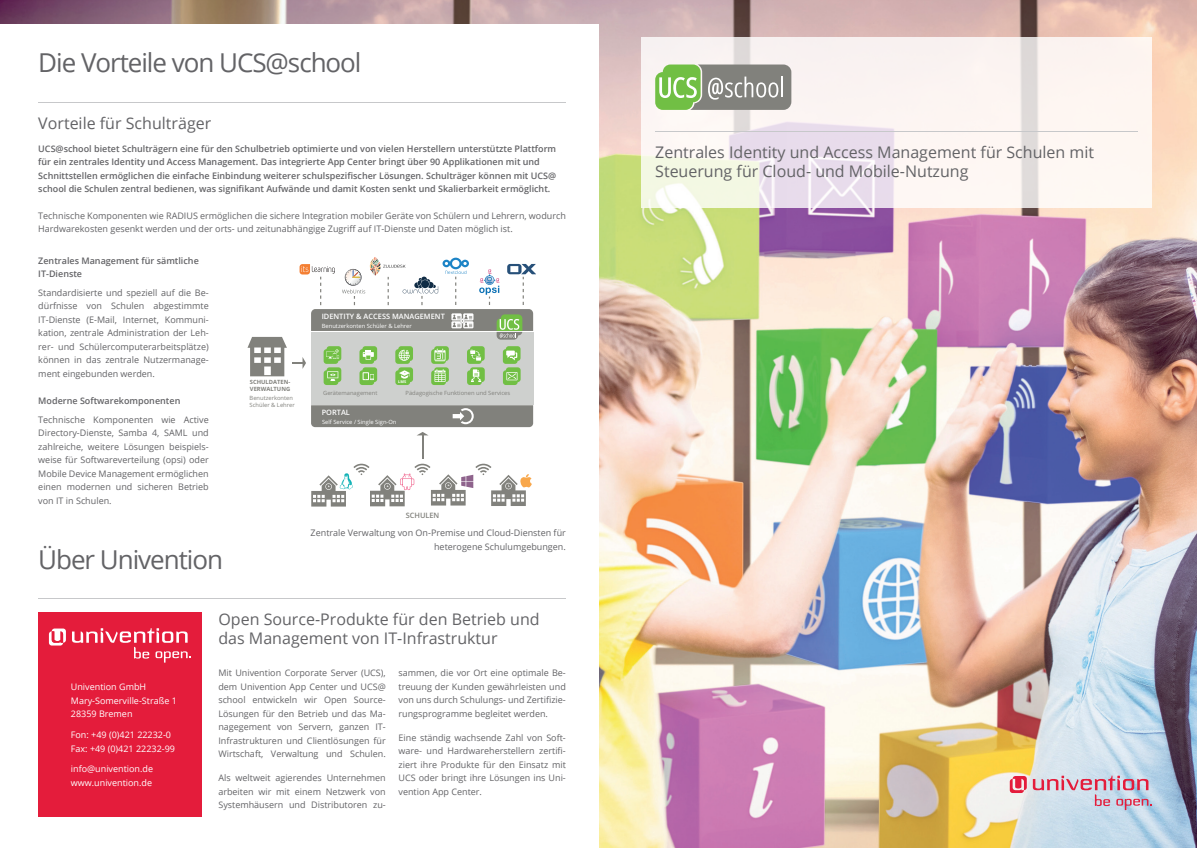
<style>
.page{position:relative;width:1197px;height:848px;background:#fff}
.page>*{position:absolute;margin:0;border:0;box-sizing:border-box;transform-origin:0 0}
.t1{font:26px "Open Sans";letter-spacing:-.04em;color:#636366}
.t2{font:16px/19.2px "Open Sans";color:#636366}
.t3{font:9px/13.5px "Open Sans";color:#636366;text-align:justify}
.t4{font:600 9px/13.5px "Open Sans";color:#636366}
.t5{font:9px/13.5px "Open Sans";color:#fff}
.t6{font:600 7.4px "Open Sans";color:#fff}
.t7{font:600 7.4px "Open Sans";color:#81817c}
.t8{font:5.8px/6.9px "Open Sans";color:#81817c}
.t9{font:5.8px "Open Sans";color:#fff}
.t10{font:700 5.8px/6.9px "Open Sans";color:#81817c}
.t11{font:700 3.8px "Open Sans";color:#fff}
</style>
<div class="page">
<img style="left:0;top:0;width:1196px;height:848px">
<div style="left:0;top:24px;width:598px;height:824px;background:#fff"></div>
<hr style="left:38px;top:102px;width:528px;height:1px;background:#c7c8ca">
<hr style="left:38px;top:598px;width:528px;height:1px;background:#c7c8ca">
<div style="left:38px;top:612px;width:163px;height:204px;background:#e41c3b"></div>
<svg style="left:49px;top:628px;width:17px;height:17px"></svg>
<svg style="left:72px;top:628px;width:119px;height:34px"></svg>
<svg style="left:1009px;top:776px;width:17px;height:17px"></svg>
<svg style="left:1032px;top:775px;width:119px;height:35px;background:#cfbbcc"></svg>
<div style="left:311px;top:332px;width:222px;height:72px;background:#ced0ce"></div>
<svg style="left:311px;top:405px;width:222px;height:101px"></svg>
<svg style="left:247px;top:257px;width:288px;height:128px"></svg>
<svg style="left:641px;top:38px;width:510px;height:170px;fill:#fcf5f2"></svg>
<hr style="left:655px;top:131px;width:482px;height:1px;background:#c7c8ca">
<svg style="left:655px;top:64px;width:136px;height:46px;background:#91a482"></svg>
<hr style="left:781px;top:77px;width:2px;height:20px;background:#fff">
<h1 class="t1" style="left:38px;top:45px;width:325px">Die Vorteile von UCS@school</h1>
<h2 class="t2" style="left:38px;top:113px;width:174px">Vorteile für Schulträger</h2>
<p class="t4" style="left:38px;top:141px;width:519px">UCS@school bietet Schulträgern eine für den Schulbetrieb optimierte und von vielen Herstellern unterstützte Plattform für ein zentrales Identity und Access Management. Das integrierte App Center bringt über 90 Applikationen mit und Schnittstellen ermöglichen die einfache Einbindung weiterer schulspezifischer Lösungen. Schulträger können mit UCS@ school die Schulen zentral bedienen, was signifikant Aufwände und damit Kosten senkt und Skalierbarkeit ermöglicht.</p>
<p class="t3" style="left:38px;top:209px;width:529px">Technische Komponenten wie RADIUS ermöglichen die sichere Integration mobiler Geräte von Schülern und Lehrern, wodurch<br>Hardwarekosten gesenkt werden und der orts- und zeitunabhängige Zugriff auf IT-Dienste und Daten möglich ist.</p>
<p class="t4" style="left:38px;top:253px;width:162px">Zentrales Management für sämtliche<br>IT-Dienste</p>
<p class="t3" style="left:38px;top:285px;width:172px">Standardisierte und speziell auf die Be&shy;dürfnisse von Schulen abgestimmte IT-Dienste (E-Mail, Internet, Kommuni&shy;kation, zentrale Administration der Leh&shy;rer- und Schülercomputerarbeitsplätze) können in das zentrale Nutzermanage&shy;ment eingebunden werden.</p>
<p class="t4" style="left:38px;top:394px;width:144px">Moderne Softwarekomponenten</p>
<p class="t3" style="left:38px;top:412px;width:172px">Technische Komponenten wie Active Directory-Dienste, Samba 4, SAML und zahlreiche, weitere Lösungen beispiels&shy;weise für Softwareverteilung (opsi) oder Mobile Device Management ermöglichen einen modernen und sicheren Betrieb von IT in Schulen.</p>
<h1 class="t1" style="left:38px;top:541px;width:186px">Über Univention</h1>
<p class="t10" style="left:250px;top:379px;width:42px">SCHULDATEN-<br>VERWALTUNG</p>
<p class="t8" style="left:249px;top:394px;width:47px">Benutzerkonten<br>Schüler &amp; Lehrer</p>
<p class="t6" style="left:321px;top:311px;width:125px">IDENTITY &amp; ACCESS MANAGEMENT</p>
<p class="t9" style="left:322px;top:321px;width:91px">Benutzerkonten Schüler &amp; Lehrer</p>
<p class="t11" style="left:398px;top:379px;width:9px">LMS</p>
<p class="t8" style="left:323px;top:390px;width:56px">Gerätemanagement</p>
<p class="t8" style="left:405px;top:390px;width:106px">Pädagogische Funktionen und Services</p>
<p class="t6" style="left:322px;top:407px;width:30px">PORTAL</p>
<p class="t9" style="left:322px;top:418px;width:76px">Self Service / Single Sign-On</p>
<p class="t7" style="left:405px;top:510px;width:35px">SCHULEN</p>
<p class="t3" style="left:310px;top:526px;width:257px;text-align:right">Zentrale Verwaltung von On-Premise und Cloud-Diensten für heterogene Schulumgebungen.</p>
<p class="t5" style="left:71px;top:680px;width:107px">Univention GmbH<br>Mary-Somerville-Straße 1<br>28359 Bremen</p>
<p class="t5" style="left:71px;top:727px;width:106px">Fon: +49 (0)421 22232-0<br>Fax: +49 (0)421 22232-99</p>
<p class="t5" style="left:71px;top:761px;width:84px">info@univention.de www.univention.de</p>
<h2 class="t2" style="left:218px;top:609px;width:323px">Open Source-Produkte für den Betrieb und das Management von IT-Infrastruktur</h2>
<p class="t3" style="left:218px;top:666px;width:169px">Mit Univention Corporate Server (UCS), dem Univention App Center und UCS@ school entwickeln wir Open Source-Lösungen für den Betrieb und das Ma&shy;nagegement von Servern, ganzen IT-Infrastrukturen und Clientlösungen für Wirtschaft, Verwaltung und Schulen.</p>
<p class="t3" style="left:218px;top:771px;width:169px">Als weltweit agierendes Unternehmen arbeiten wir mit einem Netzwerk von Systemhäusern und Distributoren zu-</p>
<p class="t3" style="left:398px;top:666px;width:169px">sammen, die vor Ort eine optimale Be&shy;treuung der Kunden gewährleisten und von uns durch Schulungs- und Zertifizie&shy;rungsprogramme begleitet werden.</p>
<p class="t3" style="left:398px;top:730px;width:169px">Eine ständig wachsende Zahl von Soft&shy;ware- und Hardwareherstellern zertifi&shy;ziert ihre Produkte für den Einsatz mit UCS oder bringt ihre Lösungen ins Uni&shy;vention App Center.</p>
<h2 class="t2" style="left:655px;top:142px;width:440px">Zentrales Identity und Access Management für Schulen mit<br>Steuerung für Cloud- und Mobile-Nutzung</h2>
</div>
